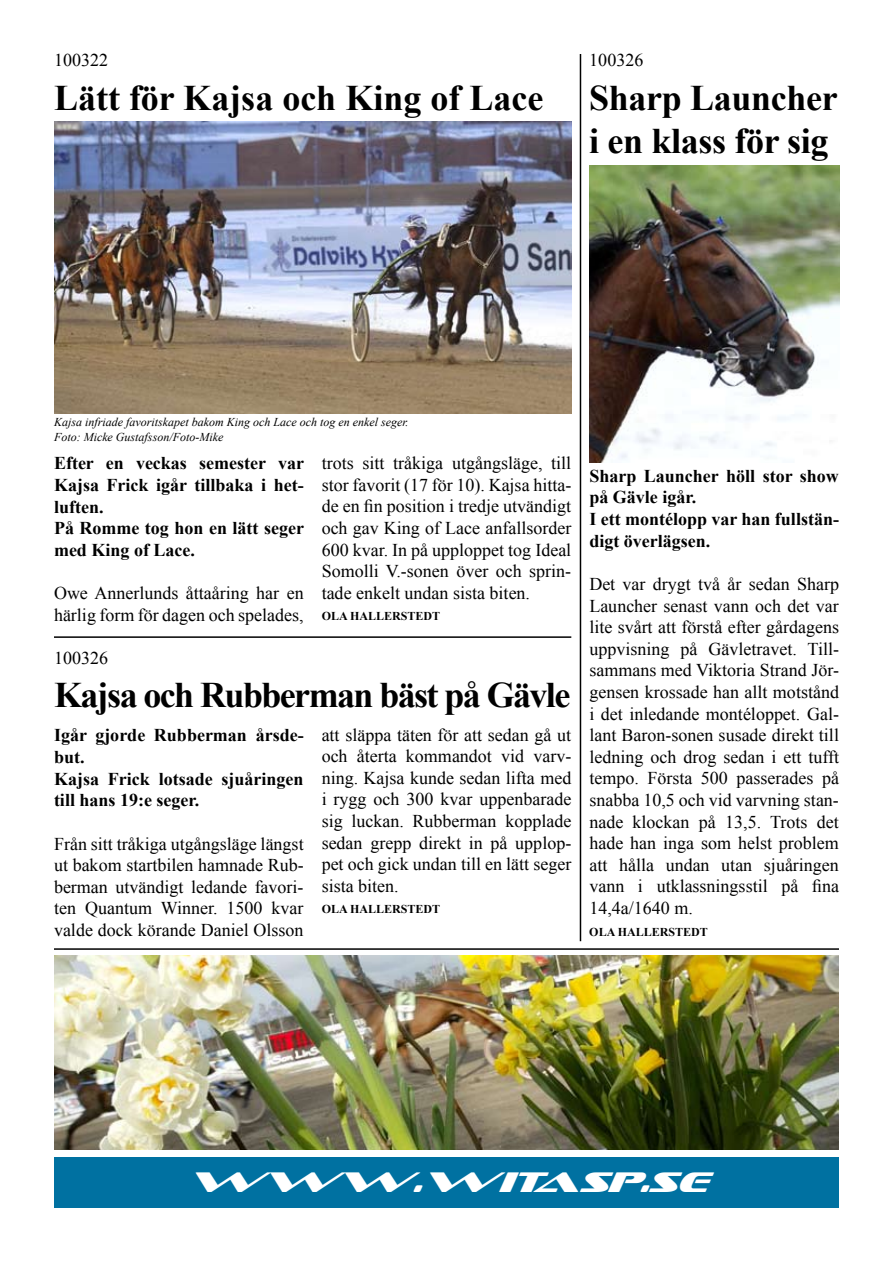
<style>
.page{position:relative;width:893px;height:1263px;background:#fff}
.page>*{position:absolute;margin:0;border:0;box-sizing:border-box;transform-origin:0 0}
.t1{font:700 36px/43.2px "Times New Roman";letter-spacing:-.01em;color:#000}
.t2{font:700 36px "Times New Roman";letter-spacing:-.045em;color:#000}
.t3{font:italic 28.5px "Sofachrome";color:#fff}
.t4{font:18px/21.6px "Times New Roman";color:#000;text-align:justify}
.t5{font:700 18px/21.6px "Times New Roman";color:#000}
.t6{font:italic 12px/14.4px "Times New Roman";color:#000}
.t7{font:700 12px "Times New Roman";color:#000}
</style>
<div class="page">
<hr style="left:54px;top:636px;width:517px;height:2px;background:#000">
<hr style="left:54px;top:948px;width:785px;height:2px;background:#000">
<hr style="left:580px;top:54px;width:1px;height:887px;background:#000">
<div style="left:55px;top:1157px;width:784px;height:51px;background:#0071a1"></div>
<img style="left:54px;top:121px;width:517px;height:292px">
<img style="left:589px;top:165px;width:250px;height:298px">
<img style="left:54px;top:955px;width:785px;height:194px">
<p class="t4" style="left:54px;top:49px;width:55px">100322</p>
<h1 class="t1" style="left:54px;top:75px;width:491px">Lätt för Kajsa och King of Lace</h1>
<p class="t4" style="left:589px;top:49px;width:55px">100326</p>
<h1 class="t1" style="left:589px;top:75px;width:250px">Sharp Launcher i en klass för sig</h1>
<p class="t6" style="left:54px;top:415px;width:356px">Kajsa infriade favoritskapet bakom King och Lace och tog en enkel seger.<br>Foto: Micke Gustafsson/Foto-Mike</p>
<p class="t5" style="left:54px;top:452px;width:251px">Efter en veckas semester var<br>Kajsa Frick igår tillbaka i het&shy;luften.<br>På Romme tog hon en lätt seger med King of Lace.</p>
<p class="t4" style="left:54px;top:582px;width:251px">Owe Annerlunds åttaåring har en härlig form för dagen och spelades,</p>
<p class="t4" style="left:322px;top:452px;width:251px">trots sitt tråkiga utgångsläge, till stor favorit (17 för 10). Kajsa hitta&shy;de en fin position i tredje utvändigt och gav King of Lace anfallsorder 600 kvar. In på upploppet tog Ideal Somolli V.-sonen över och sprin&shy;tade enkelt undan sista biten.</p>
<p class="t7" style="left:322px;top:608px;width:120px">OLA HALLERSTEDT</p>
<p class="t4" style="left:54px;top:647px;width:55px">100326</p>
<h1 class="t2" style="left:54px;top:670px;width:518px">Kajsa och Rubberman bäst på Gävle</h1>
<p class="t5" style="left:54px;top:724px;width:251px">Igår gjorde Rubberman årsde&shy;but.<br>Kajsa Frick lotsade sjuåringen till hans 19:e seger.</p>
<p class="t4" style="left:54px;top:832px;width:251px">Från sitt tråkiga utgångsläge längst ut bakom startbilen hamnade Rub&shy;berman utvändigt ledande favori&shy;ten Quantum Winner. 1500 kvar valde dock körande Daniel Olsson</p>
<p class="t4" style="left:322px;top:723px;width:251px">att släppa täten för att sedan gå ut och återta kommandot vid varv&shy;ning. Kajsa kunde sedan lifta med i rygg och 300 kvar uppenbarade sig luckan. Rubberman kopplade sedan grepp direkt in på upplop&shy;pet och gick undan till en lätt seger sista biten.</p>
<p class="t7" style="left:322px;top:901px;width:120px">OLA HALLERSTEDT</p>
<p class="t5" style="left:589px;top:465px;width:251px">Sharp Launcher höll stor show på Gävle igår.<br>I ett montélopp var han fullstän&shy;digt överlägsen.</p>
<p class="t4" style="left:589px;top:573px;width:251px">Det var drygt två år sedan Sharp Launcher senast vann och det var lite svårt att förstå efter gårdagens uppvisning på Gävletravet. Till&shy;sammans med Viktoria Strand Jör&shy;gensen krossade han allt motstånd i det inledande montéloppet. Gal&shy;lant Baron-sonen susade direkt till ledning och drog sedan i ett tufft tempo. Första 500 passerades på snabba 10,5 och vid varvning stan&shy;nade klockan på 13,5. Trots det hade han inga som helst problem att hålla undan utan sjuåringen vann i utklassningsstil på fina 14,4a/1640 m.</p>
<p class="t7" style="left:589px;top:923px;width:120px">OLA HALLERSTEDT</p>
<h2 class="t3" style="left:186px;top:1168px;width:522px">WWW.WITASP.SE</h2>
</div>
